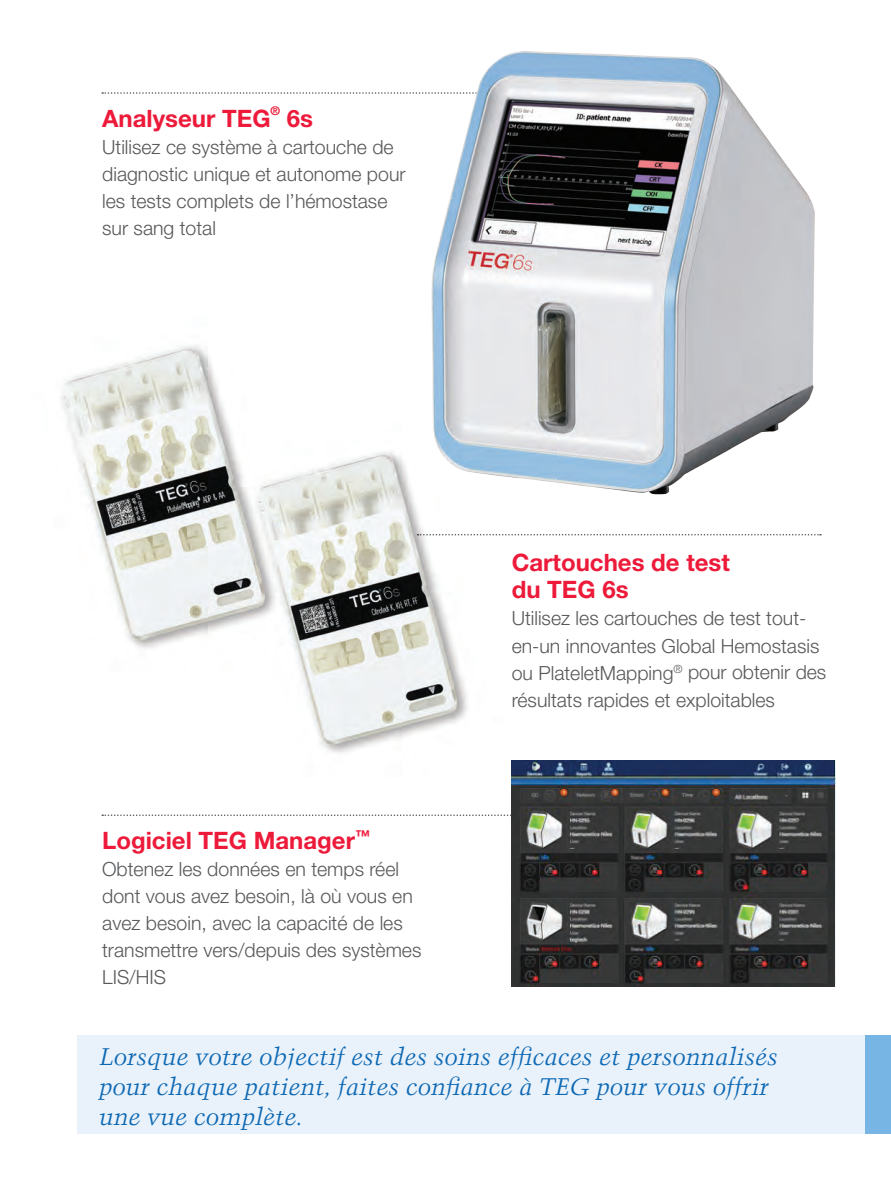
<style>
.page{position:relative;width:891px;height:1188px;background:#fff}
.page>*{position:absolute;margin:0;border:0;box-sizing:border-box;transform-origin:0 0}
.t1{font:italic 24px/30px "Trump Mediaeval";color:#0f6eb8}
.t2{font:700 24px/27px "Helvetica Neue LT Std";color:#ed1a3a}
.t3{font:300 19.5px/27px "Helvetica Neue LT Std";color:#57585a}
.t4{font:700 12px "Helvetica Neue LT Std";color:#ed1a3a}
</style>
<div class="page">
<svg style="left:102px;top:814px;width:410px;height:2px"></svg>
<svg style="left:503px;top:534px;width:318px;height:2px"></svg>
<svg style="left:102px;top:92px;width:271px;height:2px"></svg>
<img style="left:303px;top:454px;width:200px;height:299px">
<img style="left:60px;top:345px;width:248px;height:337px">
<img style="left:373px;top:51px;width:442px;height:470px">
<img style="left:512px;top:760px;width:323px;height:226px">
<div style="left:78px;top:1035px;width:787px;height:99px;background:#e9f2fa"></div>
<div style="left:865px;top:1035px;width:26px;height:99px;background:#77b6e4"></div>
<p class="t2" style="left:102px;top:104px;width:170px">Analyseur TEG</p>
<p class="t4" style="left:271px;top:103px;width:11px">®</p>
<p class="t2" style="left:287px;top:104px;width:28px">6s</p>
<p class="t3" style="left:102px;top:133px;width:305px">Utilisez ce système à cartouche de diagnostic unique et autonome pour les tests complets de l’hémostase sur sang total</p>
<p class="t2" style="left:102px;top:826px;width:269px">Logiciel TEG Manager<sup>™</sup></p>
<p class="t3" style="left:102px;top:855px;width:321px">Obtenez les données en temps réel dont vous avez besoin, là où vous en avez besoin, avec la capacité de les transmettre vers/depuis des systèmes<br>LIS/HIS</p>
<p class="t2" style="left:512px;top:549px;width:220px">Cartouches de test du TEG 6s</p>
<p class="t3" style="left:512px;top:605px;width:316px">Utilisez les cartouches de test tout&shy;en-un innovantes Global Hemostasis ou PlateletMapping<sup>®</sup> pour obtenir des résultats rapides et exploitables</p>
<p class="t1" style="left:99px;top:1041px;width:680px">Lorsque votre objectif est des soins efficaces et personnalisés pour chaque patient, faites confiance à TEG pour vous offrir une vue complète.</p>
</div>
